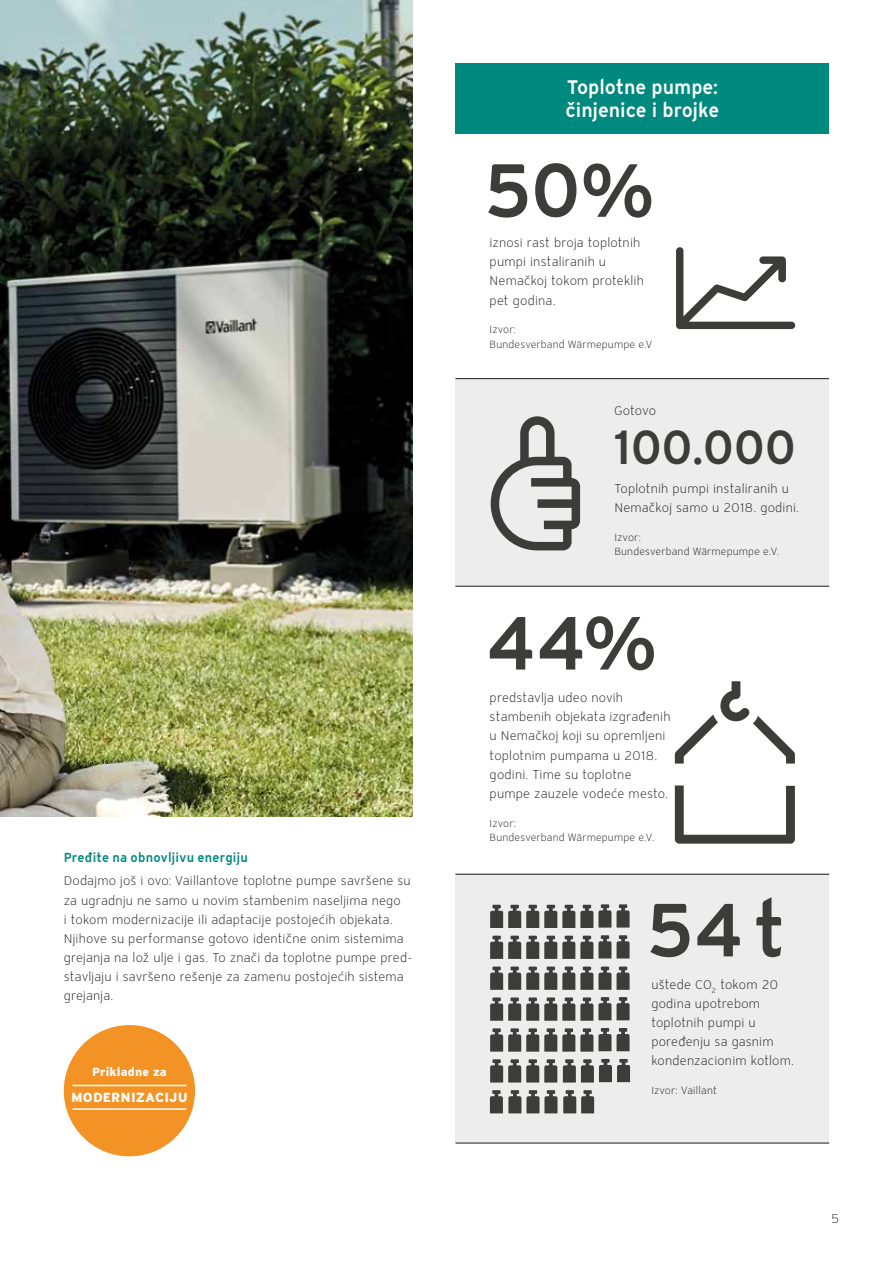
<style>
.page{position:relative;width:893px;height:1263px;background:#fff}
.page>*{position:absolute;margin:0;border:0;box-sizing:border-box;transform-origin:0 0}
.t1{font:75px "Vaillant 13 Demi TID";letter-spacing:-.015em;color:#3c3c3b}
.t2{font:46.5px "Vaillant 13 Demi TID";letter-spacing:-.01em;color:#3c3c3b}
.t3{font:19.5px/22.5px "Vaillant 13 Demi TID";letter-spacing:-.005em;color:#fff}
.t4{font:13.5px "Vaillant 13 Heavy TID";letter-spacing:.01em;color:#fff}
.t5{font:12.75px/19.2px "Vaillant 13 Light TID";letter-spacing:.01em;color:#1d1d1b}
.t6{font:12.75px "Vaillant 13 Demi TID";letter-spacing:.01em;color:#00897e}
.t7{font:12.15px "Vaillant 13 Heavy TID";letter-spacing:.015em;color:#fff}
.t8{font:10.5px/14.4px "Vaillant 13 Light TID";letter-spacing:.015em;color:#1d1d1b}
</style>
<div class="page">
<img style="left:0;top:0;width:412px;height:816px">
<div style="left:455px;top:874px;width:374px;height:269px;background:#ededed"></div>
<div style="left:455px;top:378px;width:374px;height:209px;background:#ededed"></div>
<div style="left:456px;top:64px;width:373px;height:70px;background:#00897e"></div>
<hr style="left:455px;top:378px;width:374px;height:1px;background:#1d1d1b">
<hr style="left:455px;top:586px;width:374px;height:1px;background:#1d1d1b">
<hr style="left:455px;top:874px;width:374px;height:1px;background:#1d1d1b">
<hr style="left:455px;top:1143px;width:374px;height:1px;background:#1d1d1b">
<svg style="left:676px;top:247px;width:119px;height:82px"></svg>
<svg style="left:491px;top:416px;width:89px;height:134px"></svg>
<svg style="left:617px;top:904px;width:13px;height:23px"></svg>
<svg style="left:617px;top:935px;width:13px;height:23px"></svg>
<svg style="left:617px;top:997px;width:13px;height:23px"></svg>
<svg style="left:617px;top:1028px;width:13px;height:23px"></svg>
<svg style="left:490px;top:904px;width:121px;height:24px"></svg>
<svg style="left:490px;top:935px;width:121px;height:24px"></svg>
<svg style="left:490px;top:966px;width:121px;height:24px"></svg>
<svg style="left:617px;top:966px;width:13px;height:24px"></svg>
<svg style="left:490px;top:997px;width:121px;height:24px"></svg>
<svg style="left:490px;top:1028px;width:121px;height:24px"></svg>
<svg style="left:490px;top:1059px;width:67px;height:23px"></svg>
<svg style="left:563px;top:1059px;width:67px;height:23px"></svg>
<svg style="left:490px;top:1090px;width:67px;height:23px"></svg>
<svg style="left:563px;top:1090px;width:31px;height:23px"></svg>
<svg style="left:675px;top:785px;width:120px;height:59px"></svg>
<svg style="left:675px;top:681px;width:120px;height:82px"></svg>
<div style="left:64px;top:1025px;width:131px;height:131px;background:#f39325;border-radius:50%"></div>
<hr style="left:72px;top:1085px;width:114px;height:1px;background:#fff">
<hr style="left:72px;top:1108px;width:114px;height:2px;background:#fff">
<p class="t6" style="left:64px;top:849px;width:186px">Pređite na obnovljivu energiju</p>
<p class="t5" style="left:64px;top:871px;width:350px">Dodajmo još i ovo: Vaillantove toplotne pumpe savršene su za ugradnju ne samo u novim stambenim naseljima nego<br>i tokom modernizacije ili adaptacije postojećih objekata.<br>Njihove su performanse gotovo identične onim sistemima grejanja na lož ulje i gas. To znači da toplotne pumpe pred&shy;stavljaju i savršeno rešenje za zamenu postojećih sistema grejanja.</p>
<p class="t7" style="left:92px;top:1063px;width:76px">Prikladne za</p>
<p class="t4" style="left:71px;top:1088px;width:118px">MODERNIZACIJU</p>
<h3 class="t3" style="left:566px;top:76px;width:155px">Toplotne pumpe: činjenice i brojke</h3>
<h1 class="t1" style="left:483px;top:140px;width:173px">50%</h1>
<p class="t5" style="left:490px;top:233px;width:156px">iznosi rast broja toplotnih pumpi instaliranih u<br>Nemačkoj tokom proteklih pet godina.</p>
<p class="t8" style="left:490px;top:322px;width:164px">Izvor:<br>Bundesverband Wärmepumpe e.V</p>
<p class="t5" style="left:614px;top:401px;width:43px">Gotovo</p>
<h2 class="t2" style="left:612px;top:416px;width:185px">100.000</h2>
<p class="t5" style="left:614px;top:478px;width:186px">Toplotnih pumpi instaliranih u<br>Nemačkoj samo u 2018. godini.</p>
<p class="t8" style="left:614px;top:530px;width:166px">Izvor:<br>Bundesverband Wärmepumpe e.V.</p>
<h1 class="t1" style="left:486px;top:592px;width:174px">44%</h1>
<p class="t5" style="left:490px;top:688px;width:182px">predstavlja udeo novih stambenih objekata izgrađenih u Nemačkoj koji su opremljeni toplotnim pumpama u 2018. godini. Time su toplotne pumpe zauzele vodeće mesto.</p>
<p class="t8" style="left:490px;top:815px;width:166px">Izvor:<br>Bundesverband Wärmepumpe e.V.</p>
<h1 class="t1" style="left:645px;top:879px;width:143px">54t</h1>
<p class="t5" style="left:651px;top:974px;width:144px">uštede CO<sub>2</sub> tokom 20 godina upotrebom toplotnih pumpi u poređenju sa gasnim kondenzacionim kotlom.</p>
<p class="t8" style="left:651px;top:1083px;width:67px">Izvor: Vaillant</p>
<p class="t5" style="left:831px;top:1209px;width:10px">5</p>
</div>
